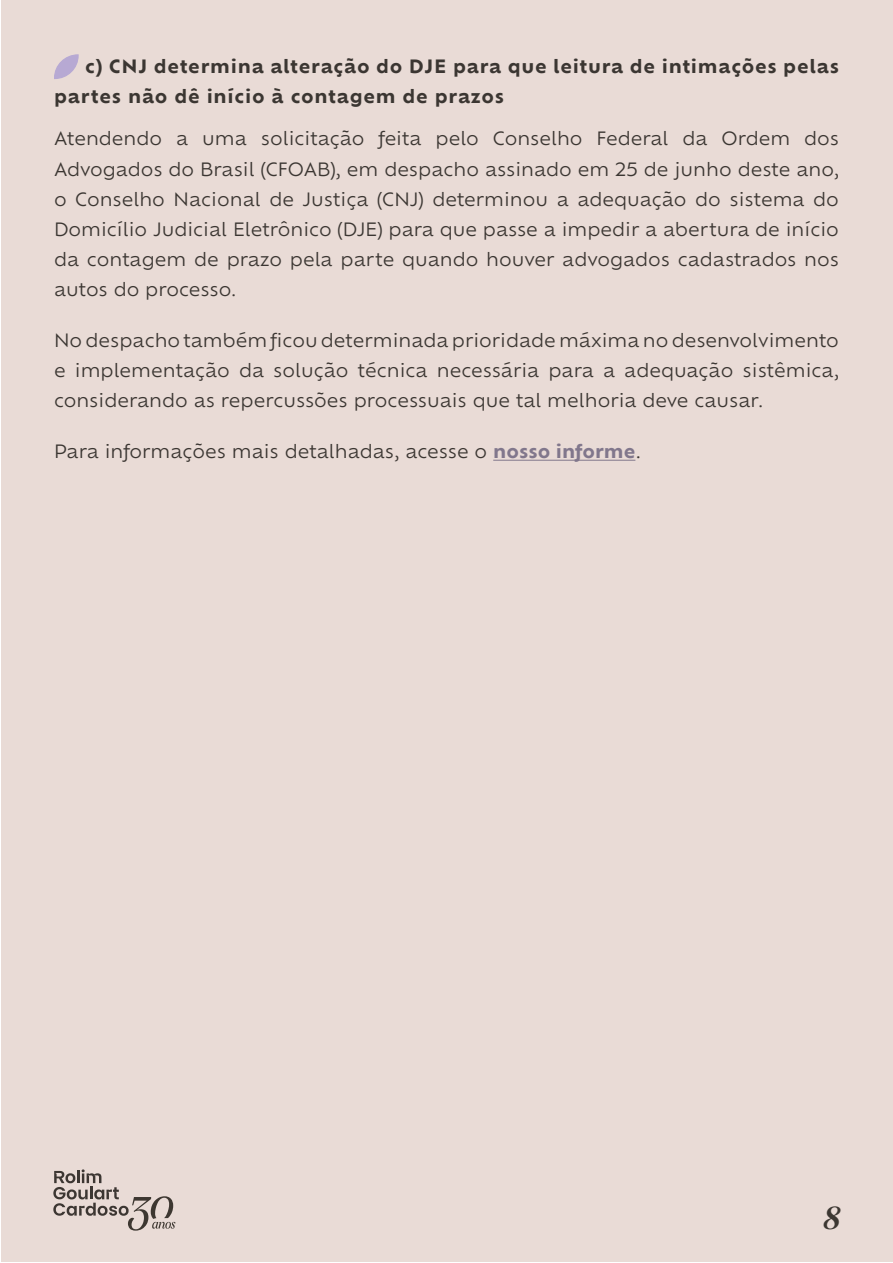
<style>
.page{position:relative;width:893px;height:1263px;background:#fff}
.page>*{position:absolute;margin:0;border:0;box-sizing:border-box;transform-origin:0 0}
.t1{font:italic 600 36px "Silva Display";color:#3c3732}
.t2{font:18px/30px "Ofelia Text";color:#3b3632;text-align:justify}
.t3{font:700 18px/30px "Ofelia Text";letter-spacing:.04em;color:#3b3632}
.s1{font-weight:700;color:#81778c}
</style>
<div class="page">
<div style="left:1px;top:1px;width:891px;height:1261px;background:#e9dbd6"></div>
<svg style="left:53px;top:1169px;width:122px;height:61px"></svg>
<hr style="left:493px;top:460px;width:142px;height:1px;background:#81778c">
<svg style="left:54px;top:54px;width:25px;height:25px"></svg>
<p class="t3" style="left:54px;top:50px;width:786px;text-indent:31px">c) CNJ determina alteração do DJE para que leitura de intimações pelas partes não dê início à contagem de prazos</p>
<p class="t2" style="left:54px;top:122px;width:786px">Atendendo a uma solicitação feita pelo Conselho Federal da Ordem dos Advogados do Brasil (CFOAB), em despacho assinado em 25 de junho deste ano, o Conselho Nacional de Justiça (CNJ) determinou a adequação do sistema do Domicílio Judicial Eletrônico (DJE) para que passe a impedir a abertura de início da contagem de prazo pela parte quando houver advogados cadastrados nos autos do processo.</p>
<p class="t2" style="left:54px;top:324px;width:786px">No despacho também ficou determinada prioridade máxima no desenvolvimento e implementação da solução técnica necessária para a adequação sistêmica, considerando as repercussões processuais que tal melhoria deve causar.</p>
<p class="t2" style="left:54px;top:435px;width:589px">Para informações mais detalhadas, acesse o <span class="s1">nosso informe</span>.</p>
<h1 class="t1" style="left:822px;top:1194px;width:18px">8</h1>
</div>
